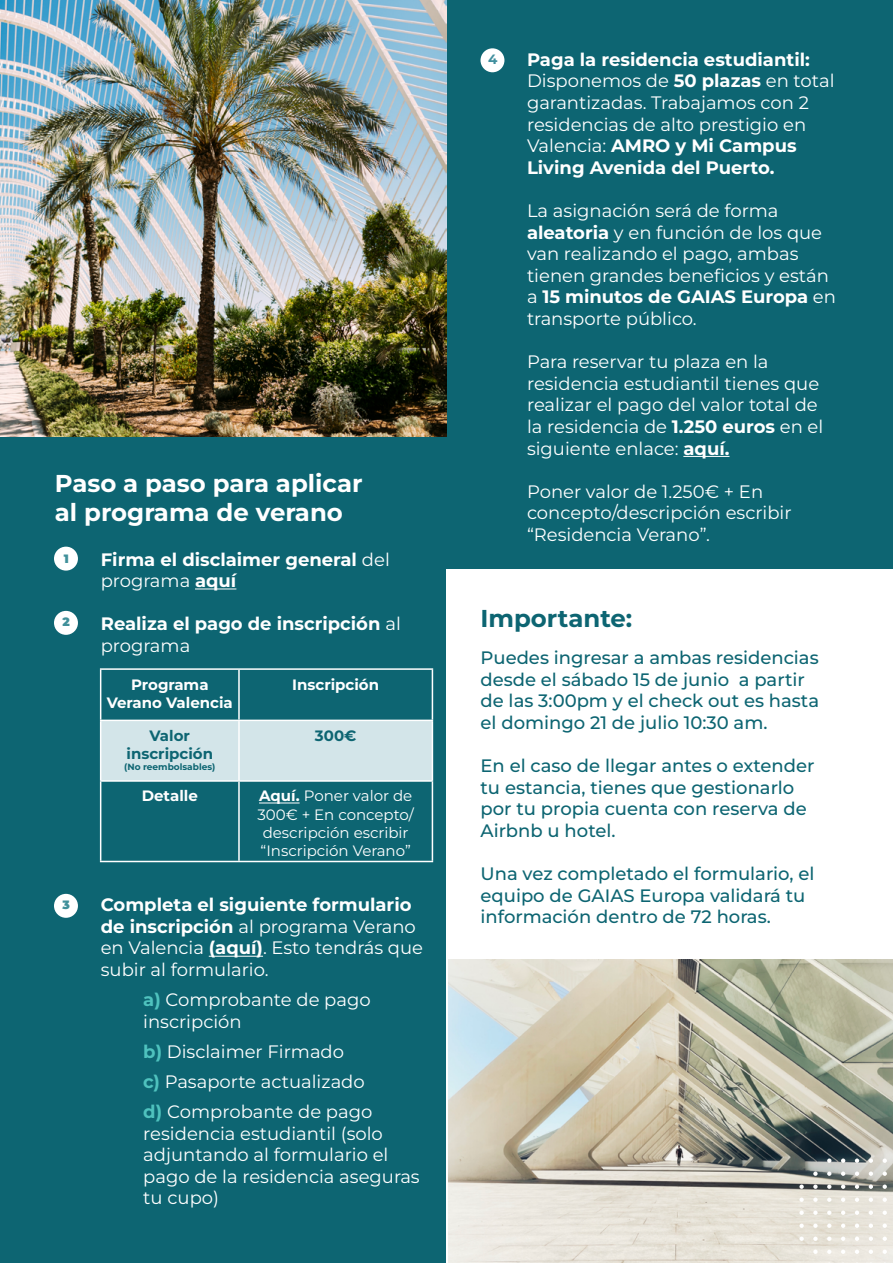
<style>
.page{position:relative;width:893px;height:1263px;background:#0d6572}
.page>*{position:absolute;margin:0;border:0;box-sizing:border-box;transform-origin:0 0}
.t1{font:700 24.45px/29.2px "Montserrat";color:#fff}
.t2{font:700 24.45px "Montserrat";color:#0d6572}
.t3{font:18px/21.6px "Montserrat";color:#fff}
.t4{font:500 18px/21.6px "Montserrat";color:#0d6572}
.t5{font:700 18px/21.6px "Montserrat";color:#fff}
.t6{font:15px/18px "Montserrat";color:#fff;text-align:center}
.t7{font:700 15px/18px "Montserrat";color:#fff;text-align:center}
.t8{font:700 15px/18px "Montserrat";color:#0d6572;text-align:center}
.t9{font:700 13.5px "Montserrat";color:#408f9e}
.t10{font:900 12.15px "Montserrat";color:#40909a}
.t11{font:700 9px "Montserrat";color:#0d6572}
.s1{font-weight:400}
.s2{font-weight:700}
.s3{font-weight:700;color:#4fc2be}
</style>
<div class="page">
<div style="left:446px;top:570px;width:447px;height:693px;background:#fff"></div>
<img style="left:448px;top:960px;width:445px;height:303px">
<img style="left:0;top:0;width:447px;height:437px">
<svg style="left:799px;top:1150px;width:94px;height:113px;background:#c8c7c1"></svg>
<hr style="left:195px;top:588px;width:41px;height:1px;background:#fff">
<hr style="left:209px;top:956px;width:54px;height:1px;background:#fff">
<div style="left:54px;top:547px;width:24px;height:24px;background:#fff;border-radius:50%"></div>
<div style="left:54px;top:894px;width:24px;height:24px;background:#fff;border-radius:50%"></div>
<hr style="left:683px;top:456px;width:46px;height:1px;background:#fff">
<div style="left:480px;top:48px;width:24px;height:24px;background:#fff;border-radius:50%"></div>
<div style="left:54px;top:611px;width:24px;height:24px;background:#fff;border-radius:50%"></div>
<div style="left:101px;top:721px;width:331px;height:59px;background:#d3e5e9"></div>
<hr style="left:100px;top:782px;width:1px;height:79px;background:#fff">
<hr style="left:100px;top:861px;width:139px;height:1px;background:#fff">
<hr style="left:100px;top:668px;width:139px;height:2px;background:#fff">
<hr style="left:100px;top:670px;width:1px;height:50px;background:#fff">
<hr style="left:239px;top:668px;width:194px;height:2px;background:#fff">
<hr style="left:238px;top:670px;width:2px;height:50px;background:#fff">
<hr style="left:432px;top:670px;width:1px;height:50px;background:#fff">
<hr style="left:238px;top:721px;width:2px;height:59px;background:#fff">
<hr style="left:238px;top:782px;width:2px;height:79px;background:#fff">
<hr style="left:432px;top:782px;width:1px;height:79px;background:#fff">
<hr style="left:239px;top:861px;width:194px;height:1px;background:#fff">
<hr style="left:100px;top:720px;width:139px;height:1px;background:#fff">
<hr style="left:100px;top:721px;width:1px;height:59px;background:#fff">
<hr style="left:239px;top:720px;width:194px;height:1px;background:#fff">
<hr style="left:432px;top:721px;width:1px;height:59px;background:#fff">
<hr style="left:100px;top:780px;width:139px;height:2px;background:#fff">
<hr style="left:239px;top:780px;width:194px;height:2px;background:#fff">
<hr style="left:259px;top:803px;width:41px;height:1px;background:#fff">
<h1 class="t1" style="left:55px;top:468px;width:309px">Paso a paso para aplicar al programa de verano</h1>
<p class="t10" style="left:64px;top:551px;width:7px">1</p>
<p class="t10" style="left:63px;top:614px;width:9px">2</p>
<p class="t10" style="left:63px;top:897px;width:9px">3</p>
<p class="t5" style="left:101px;top:548px;width:291px">Firma el disclaimer general <span class="s1">del programa</span> aquí</p>
<p class="t5" style="left:101px;top:613px;width:302px">Realiza el pago de inscripción <span class="s1">al programa</span></p>
<p class="t7" style="left:107px;top:675px;width:128px">Programa<br>Verano Valencia</p>
<p class="t7" style="left:292px;top:675px;width:88px">Inscripción</p>
<p class="t8" style="left:127px;top:726px;width:88px">Valor inscripción</p>
<p class="t11" style="left:124px;top:760px;width:93px">(No reembolsables)</p>
<p class="t8" style="left:315px;top:726px;width:43px">300€</p>
<p class="t7" style="left:142px;top:787px;width:58px">Detalle</p>
<p class="t6" style="left:257px;top:787px;width:158px"><span class="s2">Aquí.</span> Poner valor de<br>300€ + En concepto/ descripción escribir “Inscripción Verano”</p>
<p class="t3" style="left:101px;top:893px;width:324px"><span class="s2">Completa el siguiente formulario de inscripción</span> al programa Verano en Valencia <span class="s2">(aquí)</span>. Esto tendrás que subir al formulario.</p>
<p class="t3" style="left:143px;top:988px;width:229px"><span class="s3">a)</span> Comprobante de pago inscripción</p>
<p class="t3" style="left:143px;top:1036px;width:231px;line-height:30.2px"><span class="s3">b)</span> Disclaimer Firmado<br><span class="s3">c)</span> Pasaporte actualizado <span class="s3">d)</span> Comprobante de pago</p>
<p class="t3" style="left:143px;top:1122px;width:278px">residencia estudiantil (solo adjuntando al formulario el pago de la residencia aseguras tu cupo)</p>
<p class="t9" style="left:488px;top:51px;width:11px">4</p>
<p class="t3" style="left:527px;top:48px;width:309px"><span class="s2">Paga la residencia estudiantil:<br></span>Disponemos de <span class="s2">50 plazas</span> en total garantizadas. Trabajamos con 2 residencias de alto prestigio en<br>Valencia: <span class="s2">AMRO y Mi Campus<br>Living Avenida del Puerto.</span></p>
<p class="t3" style="left:527px;top:199px;width:310px">La asignación será de forma <span class="s2">aleatoria</span> y en función de los que van realizando el pago, ambas tienen grandes beneficios y están a <span class="s2">15 minutos de GAIAS Europa</span> en transporte público.</p>
<p class="t3" style="left:527px;top:351px;width:298px">Para reservar tu plaza en la residencia estudiantil tienes que realizar el pago del valor total de la residencia de <span class="s2">1.250 euros</span> en el siguiente enlace: <span class="s2">aquí.</span></p>
<p class="t3" style="left:527px;top:480px;width:266px">Poner valor de 1.250€ + En concepto/descripción escribir “Residencia Verano”.</p>
<h1 class="t2" style="left:480px;top:602px;width:153px">Importante:</h1>
<p class="t4" style="left:480px;top:646px;width:340px">Puedes ingresar a ambas residencias desde el sábado 15 de junio a partir de las 3:00pm y el check out es hasta el domingo 21 de julio 10:30 am.</p>
<p class="t4" style="left:480px;top:754px;width:336px">En el caso de llegar antes o extender tu estancia, tienes que gestionarlo por tu propia cuenta con reserva de<br>Airbnb u hotel.</p>
<p class="t4" style="left:480px;top:862px;width:335px">Una vez completado el formulario, el equipo de GAIAS Europa validará tu información dentro de 72 horas.</p>
</div>
